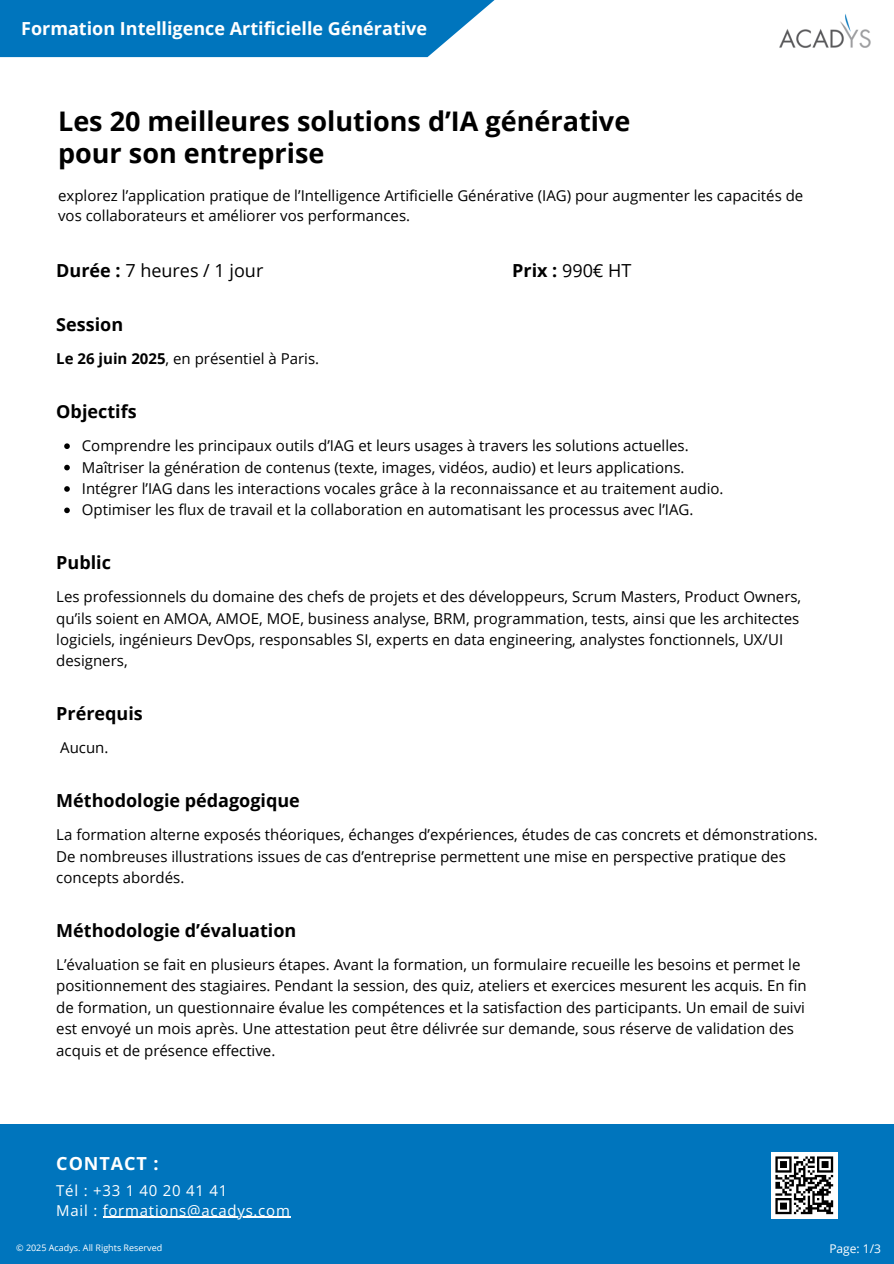
<style>
.page{position:relative;width:894px;height:1264px;background:#fff}
.page>*{position:absolute;margin:0;border:0;box-sizing:border-box;transform-origin:0 0}
.t1{font:700 27px/31.5px "Open Sans";color:#000}
.t2{font:700 18px "Open Sans";color:#000}
.t3{font:700 18px "Open Sans";color:#fff}
.t4{font:18px "Open Sans";color:#000}
.t5{font:700 18px "Open Sans";letter-spacing:.05em;color:#fff}
.t6{font:15px/21.3px "Open Sans";color:#000}
.t7{font:15px/20.2px "Open Sans";letter-spacing:.05em;color:#fff}
.t8{font:12px "Open Sans";color:#fff}
.t9{font:9px "Open Sans";color:#fff}
.s1{font-weight:700}
</style>
<div class="page">
<div style="left:0;top:1124px;width:893px;height:139px;background:#0075bd"></div>
<hr style="left:103px;top:1216px;width:187px;height:1px;background:#fff">
<img style="left:779px;top:14px;width:92px;height:34px">
<div style="left:0;top:0;width:494px;height:57px;background:#0075bd"></div>
<svg style="left:64px;top:443px;width:6px;height:6px"></svg>
<svg style="left:64px;top:465px;width:6px;height:5px"></svg>
<svg style="left:64px;top:486px;width:6px;height:6px"></svg>
<svg style="left:64px;top:507px;width:6px;height:6px"></svg>
<div style="left:770px;top:1151px;width:67px;height:67px;background:#fff"></div>
<svg style="left:775px;top:1156px;width:57px;height:58px"></svg>
<h4 class="t3" style="left:21px;top:16px;width:407px">Formation Intelligence Artificielle Générative</h4>
<h3 class="t1" style="left:58px;top:105px;width:573px">Les 20 meilleures solutions d’IA générative pour son entreprise</h3>
<h5 class="t6" style="left:58px;top:185px;width:746px;line-height:20.2px">explorez l’application pratique de l’Intelligence Artificielle Générative (IAG) pour augmenter les capacités de vos collaborateurs et améliorer vos performances.</h5>
<p class="t4" style="left:56px;top:258px;width:208px"><span class="s1">Durée :</span> 7 heures / 1 jour</p>
<h2 class="t4" style="left:512px;top:258px;width:121px"><span class="s1">Prix :</span> 990€ HT</h2>
<h5 class="t2" style="left:56px;top:312px;width:68px">Session</h5>
<p class="t6" style="left:56px;top:348px;width:264px"><span class="s1">Le 26 juin 2025</span>, en présentiel à Paris.</p>
<h3 class="t2" style="left:56px;top:399px;width:82px">Objectifs</h3>
<p class="t6" style="left:82px;top:435px;width:608px">Comprendre les principaux outils d’IAG et leurs usages à travers les solutions actuelles.</p>
<p class="t6" style="left:82px;top:456px;width:604px">Maîtriser la génération de contenus (texte, images, vidéos, audio) et leurs applications.</p>
<p class="t6" style="left:82px;top:477px;width:643px">Intégrer l’IAG dans les interactions vocales grâce à la reconnaissance et au traitement audio.</p>
<p class="t6" style="left:82px;top:499px;width:613px">Optimiser les flux de travail et la collaboration en automatisant les processus avec l’IAG.</p>
<h3 class="t2" style="left:56px;top:550px;width:56px">Public</h3>
<h5 class="t6" style="left:56px;top:586px;width:746px">Les professionnels du domaine des chefs de projets et des développeurs, Scrum Masters, Product Owners, qu’ils soient en AMOA, AMOE, MOE, business analyse, BRM, programmation, tests, ainsi que les architectes logiciels, ingénieurs DevOps, responsables SI, experts en data engineering, analystes fonctionnels, UX/UI designers,</h5>
<h3 class="t2" style="left:56px;top:701px;width:88px">Prérequis</h3>
<h5 class="t6" style="left:60px;top:737px;width:50px">Aucun.</h5>
<h3 class="t2" style="left:56px;top:788px;width:245px">Méthodologie pédagogique</h3>
<h5 class="t6" style="left:56px;top:823px;width:762px">La formation alterne exposés théoriques, échanges d’expériences, études de cas concrets et démonstrations.<br>De nombreuses illustrations issues de cas d’entreprise permettent une mise en perspective pratique des concepts abordés.</h5>
<h3 class="t2" style="left:56px;top:917px;width:241px">Méthodologie d’évaluation</h3>
<h5 class="t6" style="left:56px;top:953px;width:751px">L’évaluation se fait en plusieurs étapes. Avant la formation, un formulaire recueille les besoins et permet le positionnement des stagiaires. Pendant la session, des quiz, ateliers et exercices mesurent les acquis. En fin de formation, un questionnaire évalue les compétences et la satisfaction des participants. Un email de suivi est envoyé un mois après. Une attestation peut être délivrée sur demande, sous réserve de validation des acquis et de présence effective.</h5>
<h5 class="t5" style="left:56px;top:1150px;width:104px">CONTACT :</h5>
<p class="t7" style="left:56px;top:1179px;width:235px">Tél : +33 1 40 20 41 41<br>Mail : formations@acadys.com</p>
<h4 class="t9" style="left:16px;top:1241px;width:148px">© 2025 Acadys. All Rights Reserved</h4>
<h3 class="t8" style="left:829px;top:1240px;width:53px">Page: 1/3</h3>
</div>
